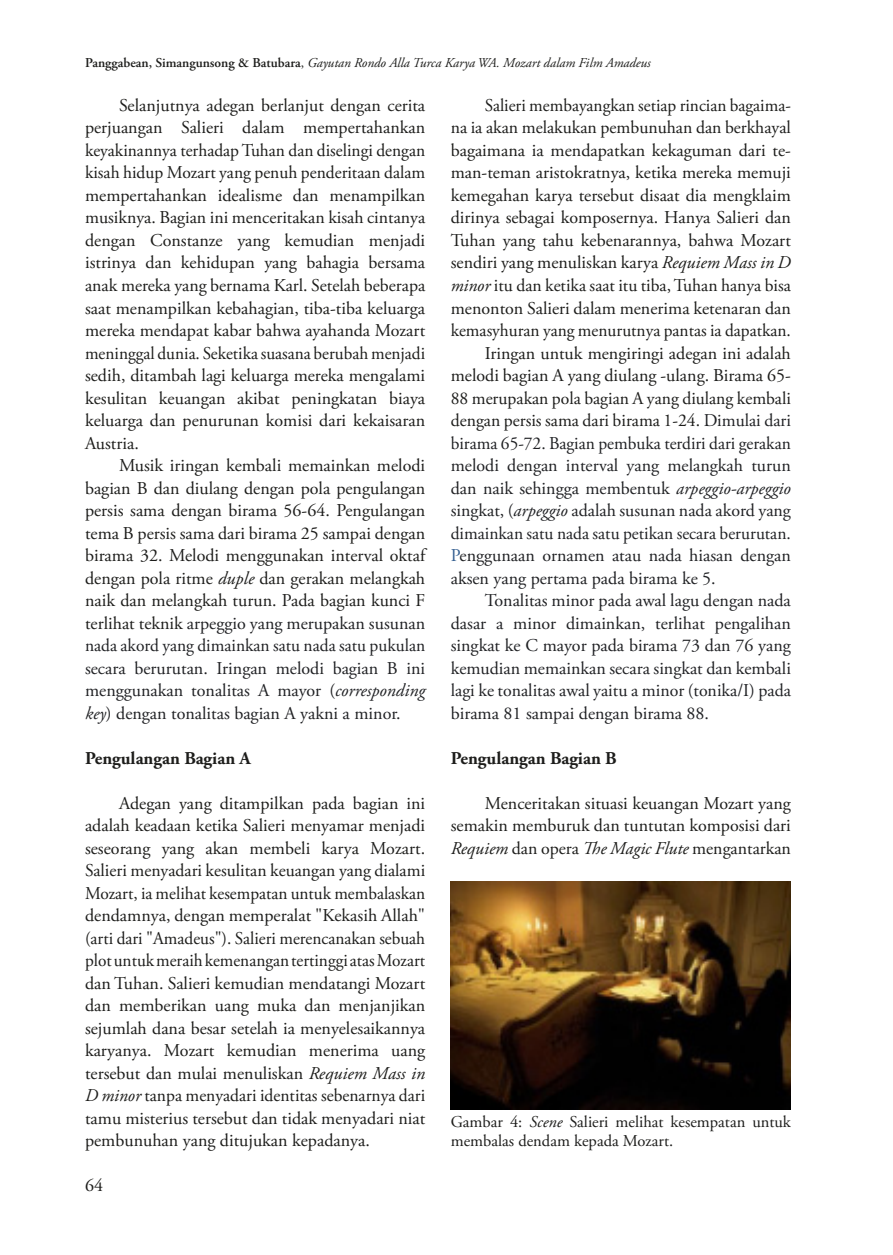
<style>
.page{position:relative;width:893px;height:1255px;background:#fff}
.page>*{position:absolute;margin:0;border:0;box-sizing:border-box;transform-origin:0 0}
.Naskah_1{font:18px/22.5px "Adobe Garamond Pro";color:#1d1d1b;text-align:justify}
.Naskah_1-2{font:18px/22.5px "Adobe Garamond Pro";color:#202124;text-align:justify}
.Naskah_1-3{font:18px/22.5px "Adobe Garamond Pro";color:#1d1d1b;text-align:justify;scale:.96 1}
.Sub_1{font:700 18px "Adobe Garamond Pro";color:#1d1d1b}
.Naskah_gambar_1{font:16.5px/19.8px "Adobe Garamond Pro";color:#1d1d1b}
.t1{font:italic 13.5px "Adobe Garamond Pro";color:#1d1d1b}
.s1{font-weight:600;font-style:normal}
.s2{font-style:normal}
.s3{font-style:italic}
.s4{color:#202124}
.s5{font-style:italic;color:#202124}
.s6{color:#1d1d1b}
.s7{color:#366091}
</style>
<div class="page">
<img style="left:451px;top:881px;width:340px;height:228px">
<p class="t1" style="left:85px;top:55px;width:567px"><span class="s1">Panggabean, Simangunsong &amp; Batubara</span><span class="s2">,</span> Gayutan Rondo Alla Turca Karya WA. Mozart dalam Film Amadeus</p>
<p class="Naskah_1" style="left:85px;top:95px;width:342px;text-indent:34px">Selanjutnya adegan berlanjut dengan cerita perjuangan Salieri dalam mempertahankan keyakinannya terhadap Tuhan dan diselingi dengan kisah hidup Mozart yang penuh penderitaan dalam mempertahankan idealisme dan menampilkan musiknya. Bagian ini menceritakan kisah cintanya dengan Constanze yang kemudian menjadi istrinya dan kehidupan yang bahagia bersama anak mereka yang bernama Karl. Setelah beberapa saat menampilkan kebahagian, tiba-tiba keluarga mereka mendapat kabar bahwa ayahanda Mozart meninggal dunia. Seketika suasana berubah menjadi sedih, ditambah lagi keluarga mereka mengalami kesulitan keuangan akibat peningkatan biaya keluarga dan penurunan komisi dari kekaisaran Austria.</p>
<p class="Naskah_1" style="left:85px;top:455px;width:342px;text-indent:34px">Musik iringan kembali memainkan melodi bagian B dan diulang dengan pola pengulangan persis sama dengan birama 56-64. Pengulangan tema B persis sama dari birama 25 sampai dengan birama 32. Melodi menggunakan interval oktaf dengan pola ritme <span class="s3">duple</span> dan gerakan melangkah naik dan melangkah turun. Pada bagian kunci F terlihat teknik <span class="s4">arpeggio yang merupakan susunan nada akord yang dimainkan satu nada satu pukulan secara berurutan. Iringan melodi bagian B ini menggunakan tonalitas A mayor (</span><span class="s5">corresponding key</span><span class="s4">) dengan tonalitas bagian A yakni a minor.</span></p>
<p class="Sub_1" style="left:85px;top:747px;width:167px">Pengulangan Bagian A</p>
<p class="Naskah_1" style="left:85px;top:792px;width:342px;text-indent:34px">Adegan yang ditampilkan pada bagian ini adalah keadaan ketika Salieri menyamar menjadi seseorang yang akan membeli karya Mozart.<br>Salieri menyadari kesulitan keuangan yang dialami Mozart, ia melihat kesempatan untuk membalaskan dendamnya, dengan memperalat "Kekasih Allah" (arti dari "Amadeus"). Salieri merencanakan sebuah plot untuk meraih kemenangan tertinggi atas Mozart dan Tuhan. Salieri kemudian mendatangi Mozart dan memberikan uang muka dan menjanjikan sejumlah dana besar setelah ia menyelesaikannya karyanya. Mozart kemudian menerima uang tersebut dan mulai menuliskan <span class="s3">Requiem Mass in D minor</span> tanpa menyadari identitas sebenarnya dari tamu misterius tersebut dan tidak menyadari niat pembunuhan yang ditujukan kepadanya.</p>
<p class="Naskah_1-3" style="left:451px;top:95px;width:356px;text-indent:34px">Salieri membayangkan setiap rincian bagaima&shy;na ia akan melakukan pembunuhan dan berkhayal bagaimana ia mendapatkan kekaguman dari te&shy;man-teman aristokratnya, ketika mereka memuji kemegahan karya tersebut disaat dia mengklaim dirinya sebagai komposernya. Hanya Salieri dan Tuhan yang tahu kebenarannya, bahwa Mozart sendiri yang menuliskan karya <span class="s3">Requiem Mass in D minor</span> itu dan ketika saat itu tiba, Tuhan hanya bisa menonton Salieri dalam menerima ketenaran dan kemasyhuran yang menurutnya pantas ia dapatkan.</p>
<p class="Naskah_1-2" style="left:451px;top:342px;width:342px;text-indent:34px"><span class="s6">Iringan untuk mengiringi adegan ini adalah melodi bagian A yang diulang -ulang. Birama 65- 88 merupakan pola bagian A yang diulang kembali dengan persis sama dari birama 1-24.</span> Dimulai dari birama 65-72. Bagian pembuka terdiri dari gerakan melodi dengan interval yang melangkah turun dan naik sehingga membentuk <span class="s3">arpeggio-arpeggio </span>singkat, (<span class="s3">arpeggio</span> adalah susunan nada akord yang dimainkan satu nada satu petikan secara berurutan.<br><span class="s7">P</span>enggunaan ornamen atau nada hiasan dengan aksen yang pertama pada birama ke 5.</p>
<p class="Naskah_1-2" style="left:451px;top:590px;width:342px;text-indent:34px">Tonalitas minor pada awal lagu dengan nada dasar a minor dimainkan, terlihat pengalihan singkat ke C mayor pada birama 73 dan 76 yang kemudian memainkan secara singkat dan kembali lagi ke tonalitas awal yaitu a minor (tonika/I) pada birama 81 sampai dengan birama 88.</p>
<p class="Sub_1" style="left:451px;top:747px;width:167px">Pengulangan Bagian B</p>
<p class="Naskah_1" style="left:451px;top:792px;width:342px;text-indent:34px">Menceritakan situasi keuangan Mozart yang semakin memburuk dan tuntutan komposisi dari <span class="s3">Requiem</span> dan opera <span class="s3">The Magic Flute</span> mengantarkan</p>
<p class="Naskah_gambar_1" style="left:451px;top:1111px;width:342px">Gambar 4: <span class="s3">Scene</span> Salieri melihat kesempatan untuk membalas dendam kepada Mozart.</p>
<p class="Naskah_1" style="left:85px;top:1175px;width:19px">64</p>
</div>
